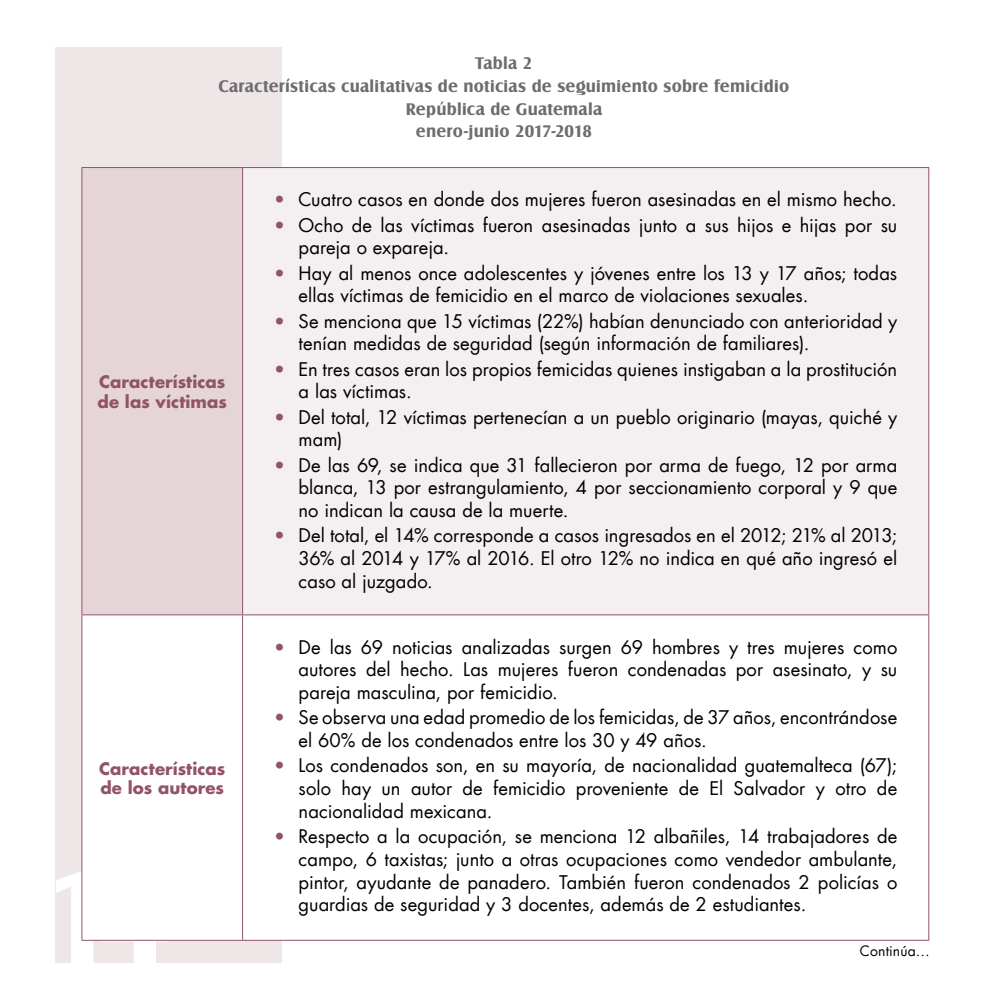
<style>
.page{position:relative;width:1008px;height:1008px;background:#fff}
.page>*{position:absolute;margin:0;border:0;box-sizing:border-box;transform-origin:0 0}
.t1{font:700 143.5px "Castle T";color:#fff;scale:.95 1}
.t2{font:18.38px/22.8px "Futura LT";color:#000}
.t3{font:700 17.5px/22.8px "Castle T";letter-spacing:.015em;color:#6d6d71;text-align:center}
.t4{font:700 16.62px/19.9px "Futura LT";letter-spacing:.005em;color:#925465}
.t5{font:14px "Futura LT";letter-spacing:.01em;color:#000}
.s1{color:#925465}
</style>
<div class="page">
<div style="left:55px;top:47px;width:227px;height:915px;background:#efe6e8"></div>
<div style="left:82px;top:168px;width:161px;height:447px;background:#e5d5d9"></div>
<div style="left:243px;top:168px;width:686px;height:447px;background:#f4eff0"></div>
<svg style="left:82px;top:615px;width:846px;height:325px"></svg>
<hr style="left:81px;top:167px;width:162px;height:1px;background:#925465">
<hr style="left:81px;top:168px;width:1px;height:446px;background:#925465">
<hr style="left:243px;top:167px;width:686px;height:1px;background:#925465">
<hr style="left:242px;top:168px;width:1px;height:446px;background:#925465">
<hr style="left:928px;top:168px;width:1px;height:446px;background:#925465">
<hr style="left:81px;top:614px;width:162px;height:1px;background:#925465">
<hr style="left:81px;top:615px;width:1px;height:325px;background:#925465">
<hr style="left:243px;top:614px;width:686px;height:1px;background:#925465">
<hr style="left:242px;top:615px;width:1px;height:325px;background:#925465">
<hr style="left:928px;top:615px;width:1px;height:325px;background:#925465">
<hr style="left:81px;top:940px;width:162px;height:1px;background:#925465">
<hr style="left:243px;top:940px;width:686px;height:1px;background:#925465">
<p class="t3" style="left:219px;top:52px;width:572px">Tabla 2<br>Características cualitativas de noticias de seguimiento sobre femicidio<br>República de Guatemala<br>enero-junio 2017-2018</p>
<p class="t4" style="left:98px;top:372px;width:131px">Características de las víctimas</p>
<p class="t4" style="left:99px;top:758px;width:128px">Características de los autores</p>
<h1 class="t1" style="left:43px;top:834px;width:136px">14</h1>
<p class="t2" style="left:274px;top:188px;width:624px"><span class="s1">•</span> Cuatro casos en donde dos mujeres fueron asesinadas en el mismo hecho.</p>
<p class="t2" style="left:299px;top:214px;width:600px;text-indent:-24px"><span class="s1">•</span> Ocho de las víctimas fueron asesinadas junto a sus hijos e hijas por su pareja o expareja.</p>
<p class="t2" style="left:299px;top:262px;width:600px;text-indent:-24px"><span class="s1">•</span> Hay al menos once adolescentes y jóvenes entre los 13 y 17 años; todas ellas víctimas de femicidio en el marco de violaciones sexuales.</p>
<p class="t2" style="left:299px;top:310px;width:600px;text-indent:-24px"><span class="s1">•</span> Se menciona que 15 víctimas (22%) habían denunciado con anterioridad y tenían medidas de seguridad (según información de familiares).</p>
<p class="t2" style="left:299px;top:358px;width:600px;text-indent:-24px"><span class="s1">•</span> En tres casos eran los propios femicidas quienes instigaban a la prostitución a las víctimas.</p>
<p class="t2" style="left:299px;top:406px;width:600px;text-indent:-24px"><span class="s1">•</span> Del total, 12 víctimas pertenecían a un pueblo originario (mayas, quiché y mam)</p>
<p class="t2" style="left:299px;top:454px;width:600px;text-align:justify;text-indent:-24px"><span class="s1">•</span> De las 69, se indica que 31 fallecieron por arma de fuego, 12 por arma blanca, 13 por estrangulamiento, 4 por seccionamiento corporal y 9 que no indican la causa de la muerte.</p>
<p class="t2" style="left:299px;top:525px;width:600px;text-align:justify;text-indent:-24px"><span class="s1">•</span> Del total, el 14% corresponde a casos ingresados en el 2012; 21% al 2013; 36% al 2014 y 17% al 2016. El otro 12% no indica en qué año ingresó el caso al juzgado.</p>
<p class="t2" style="left:299px;top:636px;width:600px;text-align:justify;text-indent:-24px"><span class="s1">•</span> De las 69 noticias analizadas surgen 69 hombres y tres mujeres como autores del hecho. Las mujeres fueron condenadas por asesinato, y su pareja masculina, por femicidio.</p>
<p class="t2" style="left:299px;top:707px;width:600px;text-indent:-24px"><span class="s1">•</span> Se observa una edad promedio de los femicidas, de 37 años, encontrándose el 60% de los condenados entre los 30 y 49 años.</p>
<p class="t2" style="left:299px;top:755px;width:600px;text-align:justify;text-indent:-24px"><span class="s1">•</span> Los condenados son, en su mayoría, de nacionalidad guatemalteca (67); solo hay un autor de femicidio proveniente de El Salvador y otro de nacionalidad mexicana.</p>
<p class="t2" style="left:299px;top:825px;width:600px;text-align:justify;text-indent:-24px"><span class="s1">•</span> Respecto a la ocupación, se menciona 12 albañiles, 14 trabajadores de campo, 6 taxistas; junto a otras ocupaciones como vendedor ambulante, pintor, ayudante de panadero. También fueron condenados 2 policías o guardias de seguridad y 3 docentes, además de 2 estudiantes.</p>
<p class="t5" style="left:860px;top:942px;width:71px">Continúa…</p>
</div>
